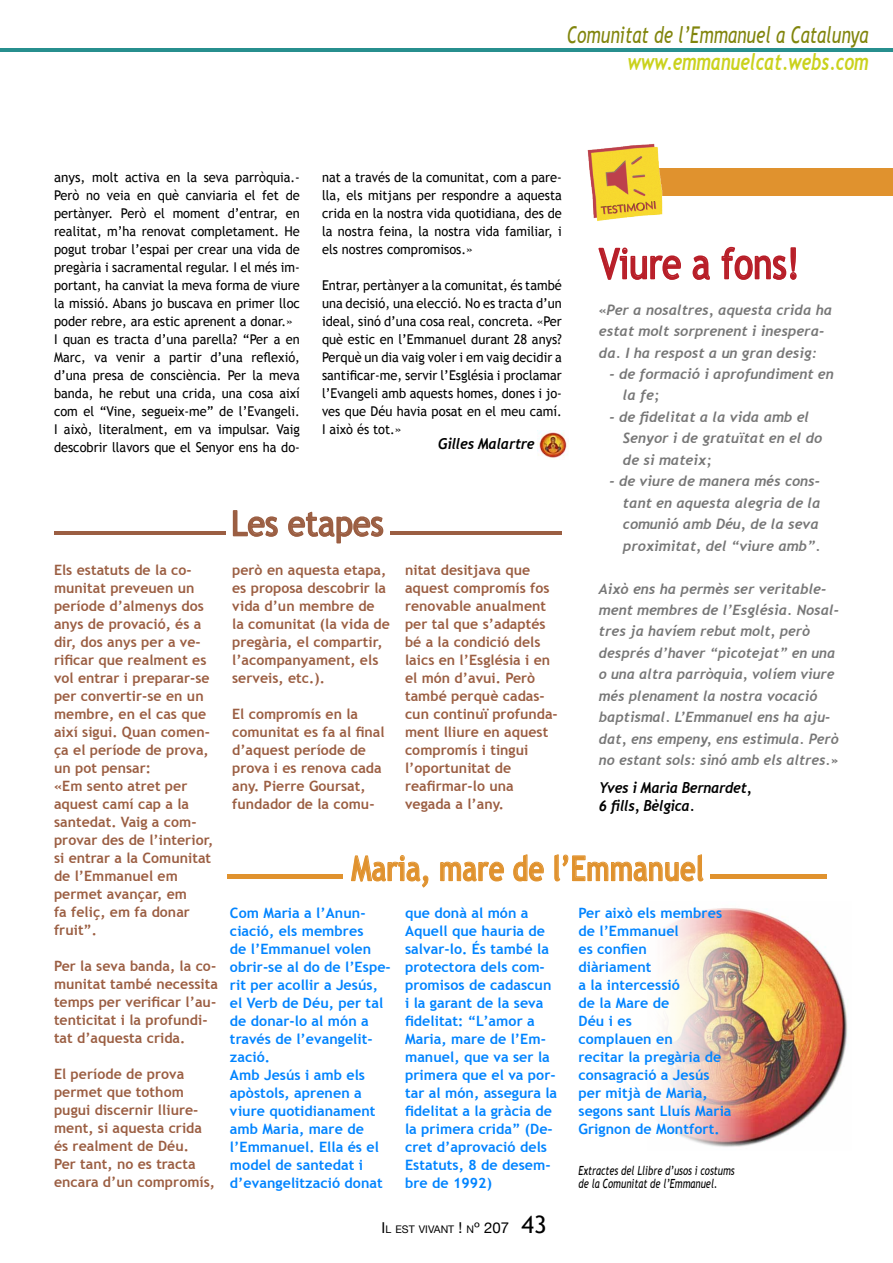
<style>
.page{position:relative;width:893px;height:1263px;background:#fff}
.page>*{position:absolute;margin:0;border:0;box-sizing:border-box;transform-origin:0 0}
.t1{font:42px "Trebuchet MS";color:#b81e28;scale:.84 1}
.t2{font:700 34.65px "Trebuchet MS";color:#e0922e;scale:.79 1}
.t3{font:34.65px "Trebuchet MS";color:#9b5e42;scale:.93 1}
.t4{font:italic 23.1px "Trebuchet MS";color:#81850d;scale:.75 1}
.t5{font:italic 700 23.1px "Trebuchet";color:#cad21d;scale:.75 1}
.t6{font:italic 700 15px/18px "Trebuchet";letter-spacing:-.02em;color:#000;scale:.94 1}
.t7{font:700 14.25px/18px "Trebuchet MS";letter-spacing:.005em;color:#9b5e42}
.t8{font:700 14.25px/18px "Trebuchet MS";letter-spacing:.005em;color:#0084ff}
.t9{font:italic 700 14.25px/21.5px "Trebuchet";color:#777}
.t10{font:13.5px/18px "Trebuchet MS";color:#000}
.t11{font:13.5px/18px "Trebuchet MS";color:#000;text-align:justify;scale:.95 1}
.t12{font:italic 12.6px/13.5px "Trebuchet MS";color:#000;scale:.75 1}
.t13{font:10.5px "Helvetica Neue";color:#000}
.s1{font-size:15px}
.s2{font-family:"Trebuchet MS";font-size:24px}
</style>
<div class="page">
<img style="left:663px;top:908px;width:185px;height:239px">
<div style="left:650px;top:168px;width:243px;height:27px;background:#e0922e"></div>
<hr style="left:0;top:48px;width:893px;height:3px;background:#278f8e">
<img style="left:587px;top:143px;width:75px;height:78px">
<svg style="left:598px;top:247px;width:83px;height:33px"></svg>
<svg style="left:692px;top:255px;width:18px;height:25px"></svg>
<svg style="left:721px;top:246px;width:76px;height:34px"></svg>
<img style="left:538px;top:430px;width:30px;height:28px">
<svg style="left:232px;top:510px;width:46px;height:27px"></svg>
<svg style="left:288px;top:511px;width:96px;height:33px"></svg>
<hr style="left:54px;top:531px;width:172px;height:3px;background:#9b5e42">
<hr style="left:390px;top:531px;width:172px;height:3px;background:#9b5e42">
<svg style="left:351px;top:855px;width:78px;height:33px"></svg>
<svg style="left:440px;top:861px;width:64px;height:21px"></svg>
<svg style="left:513px;top:854px;width:31px;height:28px"></svg>
<svg style="left:554px;top:854px;width:150px;height:28px"></svg>
<div style="left:227px;top:874px;width:116px;height:5px;background:#e0922e"></div>
<div style="left:710px;top:874px;width:116px;height:5px;background:#e0922e"></div>
<h3 class="t4" style="left:567px;top:21px;width:404px">Comunitat de l’Emmanuel a Catalunya</h3>
<h3 class="t5" style="left:628px;top:47px;width:322px">www.emmanuelcat.webs.com</h3>
<p class="t10" style="left:54px;top:169px;width:247px">anys, molt activa en la seva parròquia.- Però no veia en què canviaria el fet de pertànyer. Però el moment d’entrar, en realitat, m’ha renovat completament. He pogut trobar l’espai per crear una vida de pregària i sacramental regular. I el més im&shy;portant, ha canviat la meva forma de viure la missió. Abans jo buscava en primer lloc poder rebre, ara estic aprenent a donar.»<br>I quan es tracta d’una parella? “Per a en Marc, va venir a partir d’una reflexió, d’una presa de consciència. Per la meva banda, he rebut una crida, una cosa així com el “Vine, segueix-me” de l’Evangeli.<br>I això, literalment, em va impulsar. Vaig descobrir llavors que el Senyor ens ha do-</p>
<p class="t11" style="left:322px;top:169px;width:254px">nat a través de la comunitat, com a pare&shy;lla, els mitjans per respondre a aquesta crida en la nostra vida quotidiana, des de la nostra feina, la nostra vida familiar, i els nostres compromisos.»</p>
<p class="t11" style="left:322px;top:277px;width:254px">Entrar, pertànyer a la comunitat, és també una decisió, una elecció. No es tracta d’un ideal, sinó d’una cosa real, concreta. «Per què estic en l’Emmanuel durant 28 anys?<br>Perquè un dia vaig voler i em vaig decidir a santificar-me, servir l’Església i proclamar l’Evangeli amb aquests homes, dones i jo&shy;ves que Déu havia posat en el meu camí.<br>I això és tot.»</p>
<h1 class="t1" style="left:599px;top:239px;width:240px">Viure a fons!</h1>
<p class="t9" style="left:599px;top:299px;width:235px">«Per a nosaltres, aquesta crida ha estat molt sorprenent i inespera&shy;da. I ha respost a un gran desig:</p>
<p class="t9" style="left:623px;top:363px;width:212px;text-indent:-13px">- de formació i aprofundiment en la fe;</p>
<p class="t9" style="left:623px;top:406px;width:201px;text-indent:-13px">- de fidelitat a la vida amb el<br>Senyor i de gratuïtat en el do de si mateix;</p>
<p class="t9" style="left:623px;top:471px;width:199px;text-align:justify;text-indent:-13px">- de viure de manera més cons&shy;tant en aquesta alegria de la comunió amb Déu, de la seva proximitat, del “viure amb”.</p>
<p class="t9" style="left:599px;top:578px;width:241px">Això ens ha permès ser veritable&shy;ment membres de l’Església. Nosal&shy;tres ja havíem rebut molt, però després d’haver “picotejat” en una o una altra parròquia, volíem viure més plenament la nostra vocació baptismal. L’Emmanuel ens ha aju&shy;dat, ens empeny, ens estimula. Però no estant sols: sinó amb els altres.»</p>
<p class="t6" style="left:438px;top:435px;width:104px">Gilles Malartre</p>
<h2 class="t3" style="left:231px;top:503px;width:165px">Les etapes</h2>
<p class="t7" style="left:405px;top:560px;width:154px">nitat desitjava que aquest compromís fos renovable anualment per tal que s’adaptés bé a la condició dels laics en l’Església i en el món d’avui. Però també perquè cadas&shy;cun continuï profunda&shy;ment lliure en aquest compromís i tingui l’oportunitat de reafirmar-lo una vegada a l’any.</p>
<p class="t7" style="left:232px;top:560px;width:159px">però en aquesta etapa, es proposa descobrir la vida d’un membre de la comunitat (la vida de pregària, el compartir, l’acompanyament, els serveis, etc.).</p>
<p class="t7" style="left:232px;top:704px;width:154px">El compromís en la comunitat es fa al final d’aquest període de prova i es renova cada any. Pierre Goursat, fundador de la comu-</p>
<p class="t7" style="left:54px;top:561px;width:161px">Els estatuts de la co&shy;munitat preveuen un període d’almenys dos anys de provació, és a dir, dos anys per a ve&shy;rificar que realment es vol entrar i preparar-se per convertir-se en un membre, en el cas que així sigui. Quan comen&shy;ça el període de prova, un pot pensar:<br>«Em sento atret per aquest camí cap a la santedat. Vaig a com&shy;provar des de l’interior, si entrar a la Comunitat de l’Emmanuel em permet avançar, em<br>fa feliç, em fa donar fruit”.</p>
<p class="t7" style="left:54px;top:956px;width:166px">Per la seva banda, la co&shy;munitat també necessita temps per verificar l’au&shy;tenticitat i la profundi&shy;tat d’aquesta crida.</p>
<p class="t7" style="left:54px;top:1064px;width:163px">El període de prova permet que tothom pugui discernir lliure&shy;ment, si aquesta crida és realment de Déu.<br>Per tant, no es tracta encara d’un compromís,</p>
<p class="t6" style="left:599px;top:778px;width:164px">Yves i Maria Bernardet,<br>6 fills, Bèlgica.</p>
<h2 class="t2" style="left:351px;top:847px;width:448px">Maria, mare de l’Emmanuel</h2>
<p class="t8" style="left:230px;top:904px;width:162px">Com Maria a l’Anun&shy;ciació, els membres<br>de l’Emmanuel volen obrir-se al do de l’Espe&shy;rit per acollir a Jesús, el Verb de Déu, per tal de donar-lo al món a través de l’evangelit&shy;zació.<br>Amb Jesús i amb els apòstols, aprenen a viure quotidianament amb Maria, mare de l’Emmanuel. Ella és el model de santedat i d’evangelització donat</p>
<p class="t8" style="left:405px;top:904px;width:154px">que donà al món a<br>Aquell que hauria de salvar-lo. És també la protectora dels com&shy;promisos de cadascun i la garant de la seva fidelitat: “L’amor a<br>Maria, mare de l’Em&shy;manuel, que va ser la primera que el va por&shy;tar al món, assegura la fidelitat a la gràcia de la primera crida” (De&shy;cret d’aprovació dels<br>Estatuts, 8 de desem&shy;bre de 1992)</p>
<p class="t8" style="left:578px;top:904px;width:155px">Per això els membres de l’Emmanuel<br>es confien<br>diàriament<br>a la intercessió<br>de la Mare de<br>Déu i es<br>complauen en<br>recitar la pregària de consagració a Jesús per mitjà de Maria, segons sant Lluís Maria<br>Grignon de Montfort.</p>
<p class="t12" style="left:578px;top:1164px;width:210px">Extractes del Llibre d’usos i costums de la Comunitat de l’Emmanuel.</p>
<p class="t13" style="left:382px;top:1223px;width:167px"><span class="s1">I</span>L EST VIVANT <span class="s1">!</span> N<span class="s1">º 207</span> <span class="s2">43</span></p>
</div>
